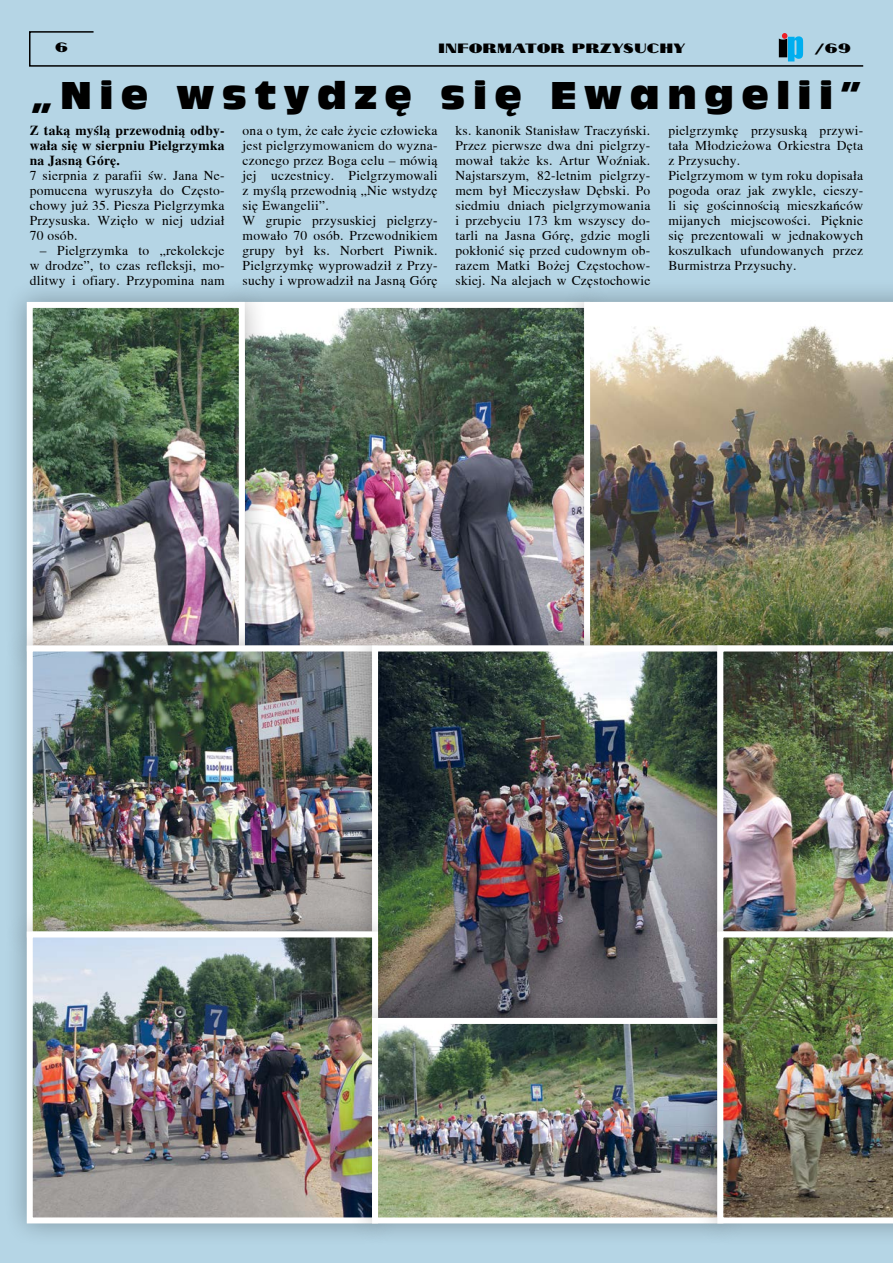
<style>
.page{position:relative;width:893px;height:1263px;background:#b5d5e5}
.page>*{position:absolute;margin:0;border:0;box-sizing:border-box;transform-origin:0 0}
.t1{font:36px "Antique Olive Compact";letter-spacing:.21em;color:#000}
.t2{font:13.5px/15px "Toronto";letter-spacing:.02em;color:#000;text-align:justify}
.t3{font:700 13.5px/15px "Toronto";letter-spacing:.02em;color:#000;text-align:justify}
.t4{font:13.5px "Cyklop";color:#000}
</style>
<div class="page">
<svg style="left:29px;top:31px;width:835px;height:36px"></svg>
<div style="left:215px;top:278px;width:399px;height:397px;background:#000;opacity:.3"></div>
<img style="left:268px;top:309px;width:292px;height:312px">
<div style="left:3px;top:278px;width:265px;height:397px;background:#000;opacity:.3"></div>
<div style="left:27px;top:302px;width:218px;height:349px;border:6px solid #fff"></div>
<div style="left:560px;top:278px;width:333px;height:397px;background:#000;opacity:.3"></div>
<img style="left:584px;top:302px;width:309px;height:319px">
<div style="left:3px;top:621px;width:399px;height:340px;background:#000;opacity:.3"></div>
<div style="left:27px;top:645px;width:351px;height:292px;border:6px solid #fff"></div>
<div style="left:348px;top:621px;width:399px;height:427px;background:#000;opacity:.3"></div>
<div style="left:372px;top:645px;width:351px;height:379px;border:6px solid #fff"></div>
<div style="left:693px;top:621px;width:200px;height:340px;background:#000;opacity:.3"></div>
<img style="left:717px;top:645px;width:176px;height:262px">
<div style="left:3px;top:907px;width:399px;height:340px;background:#000;opacity:.3"></div>
<div style="left:27px;top:931px;width:351px;height:292px;border:6px solid #fff"></div>
<div style="left:348px;top:994px;width:399px;height:253px;background:#000;opacity:.3"></div>
<div style="left:372px;top:1018px;width:351px;height:205px;border:6px solid #fff"></div>
<div style="left:693px;top:907px;width:200px;height:340px;background:#000;opacity:.3"></div>
<img style="left:717px;top:931px;width:176px;height:292px">
<p class="t4" style="left:55px;top:37px;width:15px">6</p>
<p class="t4" style="left:438px;top:37px;width:249px">INFORMATOR PRZYSUCHY</p>
<p class="t4" style="left:815px;top:37px;width:38px">/69</p>
<h1 class="t1" style="left:31px;top:71px;width:832px">„Nie wstydzę się Ewangelii”</h1>
<p class="t3" style="left:30px;top:123px;width:196px">Z taką myślą przewodnią odby&shy;wała się w sierpniu Pielgrzymka na Jasną Górę.</p>
<p class="t2" style="left:30px;top:168px;width:196px">7 sierpnia z parafii św. Jana Ne&shy;pomucena wyruszyła do Często&shy;chowy już 35. Piesza Pielgrzymka Przysuska. Wzięło w niej udział 70 osób.</p>
<p class="t2" style="left:30px;top:243px;width:196px;text-indent:10px">– Pielgrzymka to „rekolekcje w drodze”, to czas refleksji, mo&shy;dlitwy i ofiary. Przypomina nam</p>
<p class="t2" style="left:243px;top:123px;width:196px;text-align:left">ona o tym, że całe życie człowieka jest pielgrzymowaniem do wyzna&shy;czonego przez Boga celu – mówią jej uczestnicy. Pielgrzymowali z myślą przewodnią „Nie wstydzę się Ewangelii”.<br>W grupie przysuskiej pielgrzy&shy;mowało 70 osób. Przewodnikiem grupy był ks. Norbert Piwnik.<br>Pielgrzymkę wyprowadził z Przy&shy;suchy i wprowadził na Jasną Górę</p>
<p class="t2" style="left:455px;top:123px;width:196px">ks. kanonik Stanisław Traczyński.<br>Przez pierwsze dwa dni pielgrzy&shy;mował także ks. Artur Woźniak.<br>Najstarszym, 82-letnim pielgrzy&shy;mem był Mieczysław Dębski. Po siedmiu dniach pielgrzymowania i przebyciu 173 km wszyscy do&shy;tarli na Jasna Górę, gdzie mogli pokłonić się przed cudownym ob&shy;razem Matki Bożej Częstochow&shy;skiej. Na alejach w Częstochowie</p>
<p class="t2" style="left:668px;top:123px;width:196px;text-align:left">pielgrzymkę przysuską przywi&shy;tała Młodzieżowa Orkiestra Dęta z Przysuchy.<br>Pielgrzymom w tym roku dopisała pogoda oraz jak zwykle, cieszy&shy;li się gościnnością mieszkańców mijanych miejscowości. Pięknie się prezentowali w jednakowych koszulkach ufundowanych przez<br>Burmistrza Przysuchy.</p>
</div>
